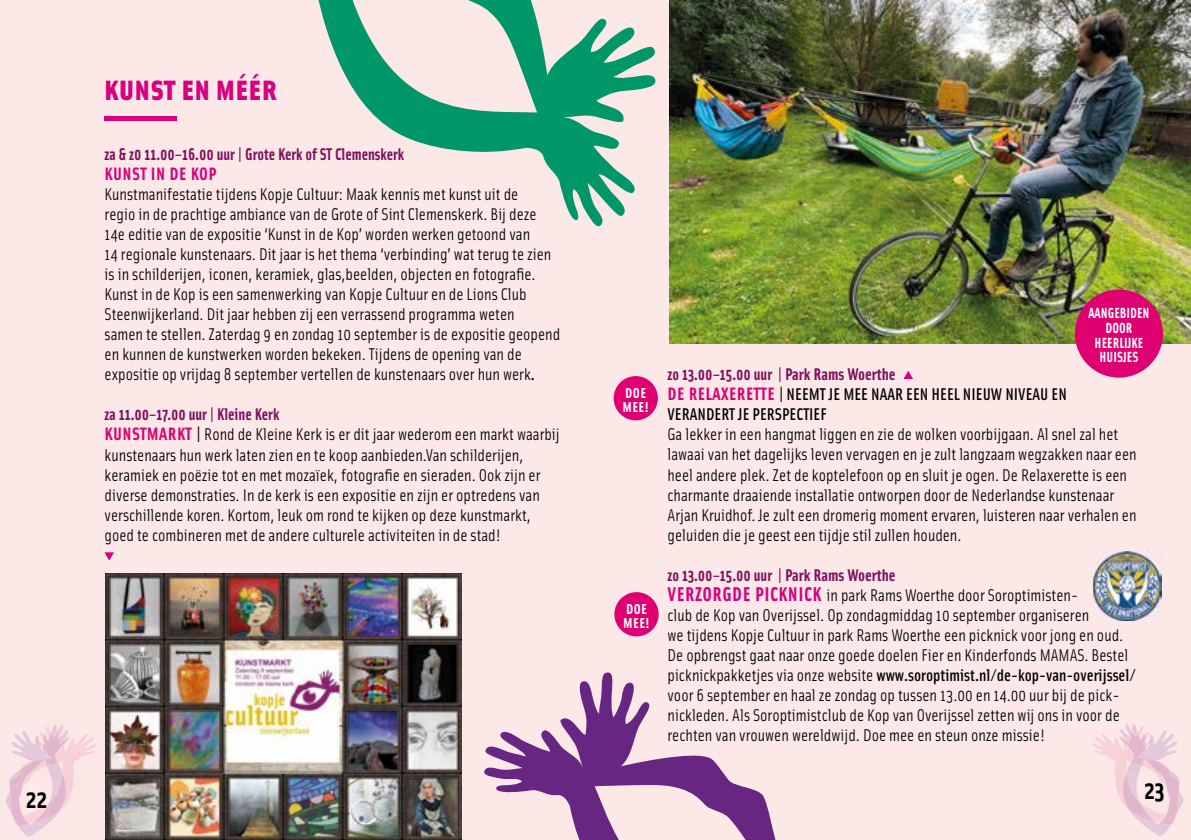
<style>
.page{position:relative;width:1191px;height:840px;background:#fff}
.page>*{position:absolute;margin:0;border:0;box-sizing:border-box;transform-origin:0 0}
.t1{font:900 28px "Solex OT";letter-spacing:.025em;color:#d8007e}
.t2{font:700 26px "Solex OT";color:#000}
.t3{font:700 18px "Solex OT";letter-spacing:.025em;color:#d8007e}
.t4{font:17px/20px "Solex OT";color:#000}
.t5{font:500 17px/20px "Solex OT";color:#000}
.t6{font:700 17px "Solex OT";color:#7e105e;scale:.95 1}
.t7{font:700 14.6px/14.8px "Solex OT";color:#fff;text-align:center;scale:.95 1}
.t8{font:700 14.4px/14px "Solex OT";letter-spacing:.025em;color:#fff}
.s1{font-weight:500}
.s2{font-weight:700;color:#7e105e}
.s3{font-weight:700;font-size:18px;color:#de0070}
.s4{font-size:18px}
.s5{font-weight:400;font-size:18px}
.s6{font-weight:700;font-size:20px;color:#d8007e}
</style>
<div class="page">
<div style="left:0;top:0;width:1191px;height:839px;background:#fde8e8"></div>
<svg style="left:1092px;top:724px;width:92px;height:111px"></svg>
<svg style="left:5px;top:725px;width:92px;height:112px"></svg>
<div style="left:614px;top:591px;width:44px;height:45px;background:#de0070;border-radius:50%"></div>
<div style="left:613px;top:376px;width:45px;height:44px;background:#de0070;border-radius:50%"></div>
<hr style="left:105px;top:116px;width:72px;height:4px;background:#d8007e">
<img style="left:669px;top:0;width:522px;height:343px">
<img style="left:106px;top:573px;width:355px;height:266px">
<svg style="left:903px;top:370px;width:10px;height:9px"></svg>
<svg style="left:104px;top:552px;width:10px;height:8px"></svg>
<svg style="left:318px;top:0;width:338px;height:227px"></svg>
<svg style="left:484px;top:672px;width:292px;height:167px"></svg>
<div style="left:1075px;top:289px;width:88px;height:88px;background:#de0070;border-radius:50%"></div>
<img style="left:1093px;top:551px;width:68px;height:68px">
<h1 class="t1" style="left:105px;top:71px;width:173px">KUNST EN MÉÉR</h1>
<p class="t6" style="left:105px;top:143px;width:317px">za &amp; z0 11.00–16.00 uur | Grote Kerk of ST Clemenskerk</p>
<p class="t3" style="left:105px;top:162px;width:113px">KUNST IN DE KOP</p>
<p class="t4" style="left:105px;top:183px;width:457px">Kunstmanifestatie tijdens Kopje Cultuur: Maak kennis met kunst uit de<br>regio in de prachtige ambiance van de Grote of Sint Clemenskerk. Bij deze 14e editie van de expositie ‘Kunst in de Kop’ worden werken getoond van<br>14 regionale kunstenaars. Dit jaar is het thema ‘verbinding’ wat terug te zien is in schilderijen, iconen, keramiek, glas,beelden, objecten en fotografie.<br>Kunst in de Kop is een samenwerking van Kopje Cultuur en de Lions Club Steenwijkerland. Dit jaar hebben zij een verrassend programma weten<br>samen te stellen. Zaterdag 9 en zondag 10 september is de expositie geopend en kunnen de kunstwerken worden bekeken. Tijdens de opening van de expositie op vrijdag 8 september vertellen de kunstenaars over hun werk<span class="s1">.</span></p>
<p class="t4" style="left:105px;top:403px;width:457px"><span class="s2">za 11.00–17.00 uur | Kleine Kerk<br></span><span class="s3">KUNSTMARKT</span> <span class="s4">|</span> Rond de Kleine Kerk is er dit jaar wederom een markt waarbij kunstenaars hun werk laten zien en te koop aanbieden.Van schilderijen, keramiek en poëzie tot en met mozaïek, fotografie en sieraden. Ook zijn er diverse demonstraties. In de kerk is een expositie en zijn er optredens van verschillende koren. Kortom, leuk om rond te kijken op deze kunstmarkt, goed te combineren met de andere culturele activiteiten in de stad!</p>
<h2 class="t2" style="left:26px;top:781px;width:23px">22</h2>
<p class="t8" style="left:622px;top:385px;width:28px">DOE<br>MEE!</p>
<p class="t8" style="left:623px;top:601px;width:28px">DOE<br>MEE!</p>
<p class="t7" style="left:1088px;top:305px;width:66px">AANGEBIDEN<br>DOOR<br>HEERLIJKE<br>HUISJES</p>
<p class="t5" style="left:667px;top:363px;width:401px"><span class="s2">zo 13.00–15.00 uur | Park Rams Woerthe<br></span><span class="s3">DE RELAXERETTE</span> <span class="s5">|</span> NEEMT JE MEE NAAR EEN HEEL NIEUW NIVEAU EN<br>VERANDERT JE PERSPECTIEF</p>
<p class="t4" style="left:667px;top:423px;width:471px">Ga lekker in een hangmat liggen en zie de wolken voorbijgaan. Al snel zal het lawaai van het dagelijks leven vervagen en je zult langzaam wegzakken naar een heel andere plek. Zet de koptelefoon op en sluit je ogen. De Relaxerette is een charmante draaiende installatie ontworpen door de Nederlandse kunstenaar Arjan Kruidhof. Je zult een dromerig moment ervaren, luisteren naar verhalen en geluiden die je geest een tijdje stil zullen houden.</p>
<p class="t4" style="left:667px;top:563px;width:470px"><span class="s2">zo 13.00–15.00 uur | Park Rams Woerthe<br></span><span class="s6">VERZORGDE PICKNICK</span> in park Rams Woerthe door Soroptimisten-<br>club de Kop van Overijssel. Op zondagmiddag 10 september organiseren<br>we tijdens Kopje Cultuur in park Rams Woerthe een picknick voor jong en oud.<br>De opbrengst gaat naar onze goede doelen Fier en Kinderfonds MAMAS. Bestel picknickpakketjes via onze website <span class="s1">www.soroptimist.nl/de-kop-van-overijssel/ </span>voor 6 september en haal ze zondag op tussen 13.00 en 14.00 uur bij de pick&shy;nickleden. Als Soroptimistclub de Kop van Overijssel zetten wij ons in voor de rechten van vrouwen wereldwijd. Doe mee en steun onze missie!</p>
<h2 class="t2" style="left:1144px;top:772px;width:22px">23</h2>
</div>
